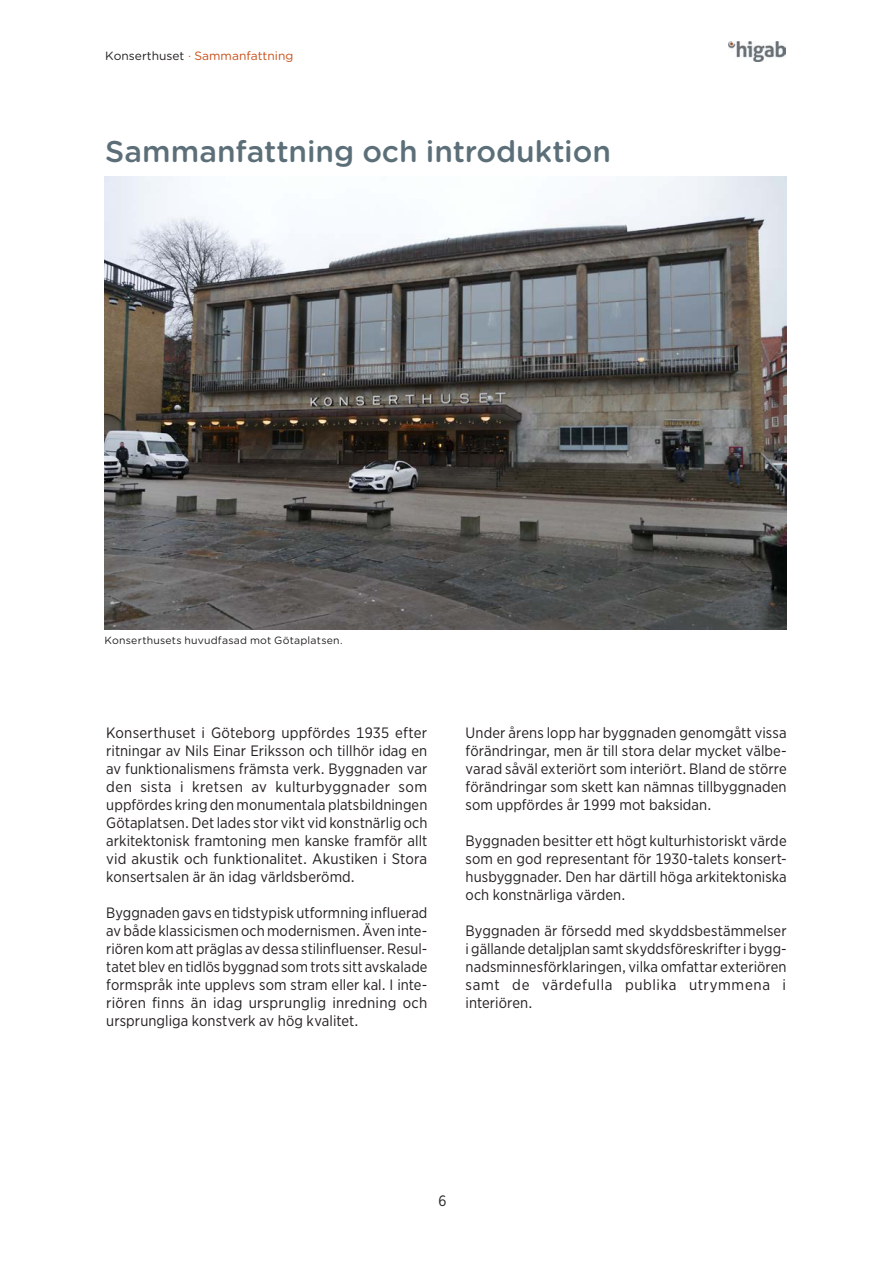
<style>
.page{position:relative;width:893px;height:1263px;background:#fff}
.page>*{position:absolute;margin:0;border:0;box-sizing:border-box;transform-origin:0 0}
.Sidrubrik{font:500 30px "Gotham Rounded";color:#5c6f78}
.Brödtext{font:15px/18px "Gotham Narrow";letter-spacing:.01em;color:#231f20;text-align:justify}
.t1{font:12px "Gotham Rounded";color:#c74f18}
.Bildtext{font:10.5px "Gotham Rounded";letter-spacing:.025em;color:#231f20}
.s1{color:#231f20}
</style>
<div class="page">
<img style="left:729px;top:41px;width:57px;height:21px">
<img style="left:105px;top:176px;width:682px;height:453px">
<p class="t1" style="left:105px;top:47px;width:190px"><span class="s1">Konserthuset</span> · Sammanfattning</p>
<p class="Sidrubrik" style="left:105px;top:130px;width:507px">Sammanfattning och introduktion</p>
<p class="Bildtext" style="left:105px;top:633px;width:239px">Konserthusets huvudfasad mot Götaplatsen.</p>
<p class="Brödtext" style="left:106px;top:723px;width:323px">Konserthuset i Göteborg uppfördes 1935 efter ritningar av Nils Einar Eriksson och tillhör idag en av funktionalismens främsta verk. Byggnaden var den sista i kretsen av kulturbyggnader som uppfördes kring den monumentala platsbildningen Götaplatsen. Det lades stor vikt vid konstnärlig och arkitektonisk framtoning men kanske framför allt vid akustik och funktionalitet. Akustiken i Stora konsertsalen är än idag världsberömd.</p>
<p class="Brödtext" style="left:106px;top:903px;width:323px">Byggnaden gavs en tidstypisk utformning influerad av både klassicismen och modernismen. Även inte&shy;riören kom att präglas av dessa stilinfluenser. Resul&shy;tatet blev en tidlös byggnad som trots sitt avskalade formspråk inte upplevs som stram eller kal. I inte&shy;riören finns än idag ursprunglig inredning och ursprungliga konstverk av hög kvalitet.</p>
<p class="Brödtext" style="left:466px;top:723px;width:323px">Under årens lopp har byggnaden genomgått vissa förändringar, men är till stora delar mycket välbe&shy;varad såväl exteriört som interiört. Bland de större förändringar som skett kan nämnas tillbyggnaden som uppfördes år 1999 mot baksidan.</p>
<p class="Brödtext" style="left:466px;top:831px;width:323px">Byggnaden besitter ett högt kulturhistoriskt värde som en god representant för 1930-talets konsert&shy;husbyggnader. Den har därtill höga arkitektoniska och konstnärliga värden.</p>
<p class="Brödtext" style="left:466px;top:921px;width:323px">Byggnaden är försedd med skyddsbestämmelser i gällande detaljplan samt skyddsföreskrifter i bygg&shy;nadsminnesförklaringen, vilka omfattar exteriören samt de värdefulla publika utrymmena i interiören.</p>
<p class="Brödtext" style="left:438px;top:1191px;width:9px">6</p>
</div>
